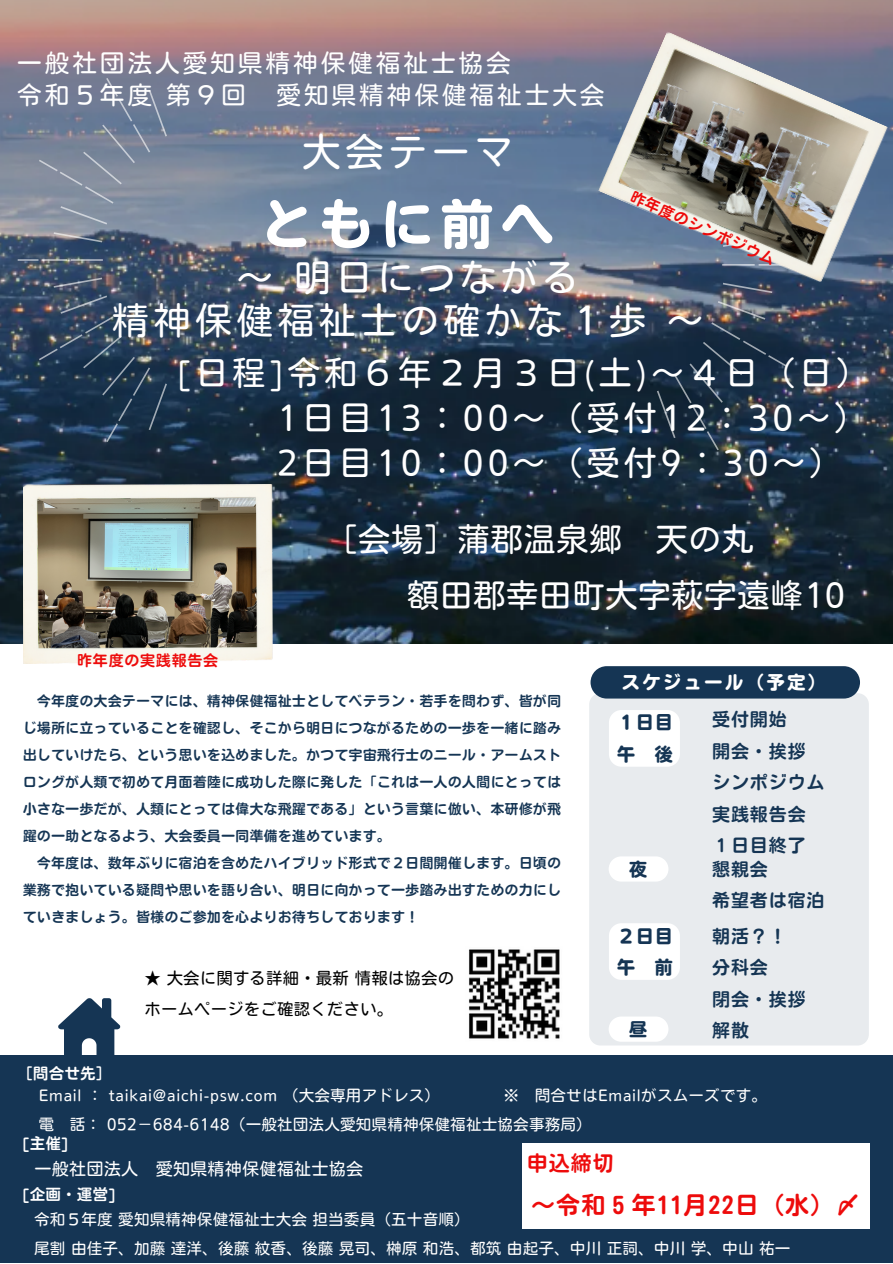
<style>
.page{position:relative;width:893px;height:1264px;background:#fff}
.page>*{position:absolute;margin:0;border:0;box-sizing:border-box;transform-origin:0 0}
.t1{font:52.5px "Nud Motoya Maru Std W6";letter-spacing:.15em;color:#fff}
.t2{font:37.5px "Nud Motoya Maru Std W3";color:#fff}
.t3{font:36px "Nud Motoya Maru Std W3";letter-spacing:.15em;color:#fff}
.t4{font:32.25px "Nud Motoya Maru Std W3";letter-spacing:.15em;color:#fff}
.t5{font:31.5px "Nud Motoya Maru Std W3";letter-spacing:.05em;color:#fff}
.t6{font:24px "Nud Motoya Maru Std W3";letter-spacing:.15em;color:#fff}
.t7{font:24px "Motoya Maru Std W5";letter-spacing:.05em;color:#ed0b0b}
.t8{font:21px "Motoya Maru Std W5";color:#ed0b0b}
.t9{font:18px "Motoya Maru Std W5";letter-spacing:.05em;color:#153554}
.t10{font:18px "Nud Motoya Maru Std W6";color:#153554}
.t11{font:18px "Nud Motoya Maru Std W6";letter-spacing:.15em;color:#fff}
.t12{font:16.5px "Nud Motoya Maru Std W3";letter-spacing:.05em;color:#fff}
.t13{font:15.75px/31.5px "Nud Motoya Maru Std W3";letter-spacing:.05em;color:#000}
.t14{font:15px "Nud Motoya Maru Std W3";letter-spacing:.05em;color:#fff}
.t15{font:15px "Motoya Maru Std W5";letter-spacing:.05em;color:#ed0b0b}
.t16{font:15px "Nud Motoya Maru Std W5";letter-spacing:.05em;color:#fff}
.t17{font:13.5px/27px "Nud Motoya Maru Std W5";letter-spacing:.05em;color:#153554;text-align:justify}
</style>
<div class="page">
<div style="left:0;top:1055px;width:892px;height:207px;background:#153554"></div>
<div style="left:589px;top:693px;width:279px;height:352px;background:#e8ebee;border-radius:11px"></div>
<svg style="left:58px;top:998px;width:63px;height:57px"></svg>
<img style="left:0;top:0;width:892px;height:643px">
<svg style="left:18px;top:78px;width:165px;height:364px;background:#526278"></svg>
<img style="left:641px;top:287px;width:167px;height:163px">
<img style="left:23px;top:484px;width:249px;height:179px">
<img style="left:597px;top:31px;width:291px;height:256px">
<div style="left:522px;top:1142px;width:347px;height:86px;background:#fff"></div>
<img style="left:469px;top:949px;width:91px;height:90px">
<div style="left:590px;top:666px;width:269px;height:32px;background:#153554"></div>
<div style="left:609px;top:710px;width:71px;height:56px;background:#fff"></div>
<div style="left:609px;top:923px;width:71px;height:56px;background:#fff;border-radius:13px"></div>
<svg style="left:609px;top:856px;width:59px;height:25px"></svg>
<svg style="left:609px;top:1017px;width:59px;height:24px"></svg>
<p class="t6" style="left:18px;top:50px;width:494px">一般社団法人愛知県精神保健福祉士協会</p>
<p class="t6" style="left:18px;top:83px;width:229px">令和５年度 第９回</p>
<p class="t6" style="left:277px;top:83px;width:329px">愛知県精神保健福祉士大会</p>
<p class="t2" style="left:303px;top:133px;width:211px">大会テーマ</p>
<p class="t1" style="left:260px;top:198px;width:295px">ともに前へ</p>
<p class="t3" style="left:237px;top:259px;width:343px">～ 明日につながる</p>
<p class="t3" style="left:113px;top:302px;width:588px">精神保健福祉士の確かな１歩 ～</p>
<p class="t15" style="left:634px;top:189px;width:158px;rotate:24deg">昨年度のシンポジウム</p>
<p class="t4" style="left:178px;top:357px;width:692px">[日程]令和６年２月３日(土)～４日（日）</p>
<p class="t4" style="left:277px;top:402px;width:591px">1日目13：00～（受付12：30～）</p>
<p class="t4" style="left:277px;top:447px;width:566px">2日目 10：00～（受付9：30～）</p>
<p class="t15" style="left:77px;top:653px;width:142px">昨年度の実践報告会</p>
<p class="t5" style="left:325px;top:523px;width:429px">［会場］蒲郡温泉郷 天の丸</p>
<p class="t5" style="left:407px;top:579px;width:439px">額田郡幸田町大字萩字遠峰10</p>
<p class="t17" style="left:23px;top:687px;width:539px;text-indent:14px">今年度の大会テーマには、精神保健福祉士としてベテラン・若手を問わず、皆が同じ場所に立っていることを確認し、そこから明日につながるための一歩を一緒に踏み出していけたら、という思いを込めました。かつて宇宙飛行士のニール・アームストロングが人類で初めて月面着陸に成功した際に発した「これは一人の人間にとっては小さな一歩だが、人類にとっては偉大な飛躍である」という言葉に倣い、本研修が飛躍の一助となるよう、大会委員一同準備を進めています。</p>
<p class="t17" style="left:23px;top:849px;width:539px;text-indent:14px">今年度は、数年ぶりに宿泊を含めたハイブリッド形式で２日間開催します。日頃の業務で抱いている疑問や思いを語り合い、明日に向かって一歩踏み出すための力にしていきましょう。皆様のご参加を心よりお待ちしております！</p>
<p class="t13" style="left:145px;top:961px;width:310px">★ 大会に関する詳細・最新情報は協会のホームページをご確認ください。</p>
<p class="t11" style="left:621px;top:673px;width:206px">スケジュール（予定）</p>
<p class="t10" style="left:617px;top:713px;width:53px">１日目</p>
<p class="t10" style="left:617px;top:745px;width:57px">午 後</p>
<p class="t9" style="left:712px;top:710px;width:76px">受付開始</p>
<p class="t9" style="left:712px;top:741px;width:95px">開会・挨拶</p>
<p class="t9" style="left:712px;top:773px;width:114px">シンポジウム</p>
<p class="t9" style="left:712px;top:804px;width:95px">実践報告会</p>
<p class="t9" style="left:712px;top:836px;width:95px">１日目終了</p>
<p class="t10" style="left:629px;top:859px;width:19px">夜</p>
<p class="t9" style="left:712px;top:859px;width:57px">懇親会</p>
<p class="t9" style="left:712px;top:891px;width:114px">希望者は宿泊</p>
<p class="t10" style="left:617px;top:926px;width:53px">２日目</p>
<p class="t10" style="left:617px;top:958px;width:57px">午 前</p>
<p class="t10" style="left:629px;top:1020px;width:19px">昼</p>
<p class="t9" style="left:712px;top:926px;width:76px">朝活？！</p>
<p class="t9" style="left:712px;top:958px;width:57px">分科会</p>
<p class="t9" style="left:712px;top:989px;width:95px">閉会・挨拶</p>
<p class="t9" style="left:712px;top:1021px;width:38px">解散</p>
<p class="t16" style="left:18px;top:1065px;width:95px">［問合せ先］</p>
<p class="t14" style="left:39px;top:1087px;width:402px">Email ： taikai@aichi-psw.com （大会専用アドレス）</p>
<p class="t14" style="left:503px;top:1087px;width:264px">※ 問合せはEmailがスムーズです。</p>
<p class="t14" style="left:39px;top:1116px;width:554px">電 話： 052－ 684-6148（一般社団法人愛知県精神保健福祉士協会事務局）</p>
<p class="t16" style="left:22px;top:1135px;width:48px">[主催]</p>
<p class="t12" style="left:35px;top:1160px;width:329px">一般社団法人 愛知県精神保健福祉士協会</p>
<p class="t8" style="left:526px;top:1152px;width:89px">申込締切</p>
<p class="t7" style="left:531px;top:1192px;width:330px">～令和５年11月22日（水）〆</p>
<p class="t16" style="left:22px;top:1186px;width:95px">[企画・運営]</p>
<p class="t14" style="left:35px;top:1211px;width:436px">令和５年度愛知県精神保健福祉士大会担当委員（五十音順）</p>
<p class="t14" style="left:35px;top:1241px;width:756px">尾割由佳子、加藤達洋、後藤紋香、後藤晃司、榊原和浩、都筑由起子、中川正詞、中川学、中山祐一</p>
</div>
